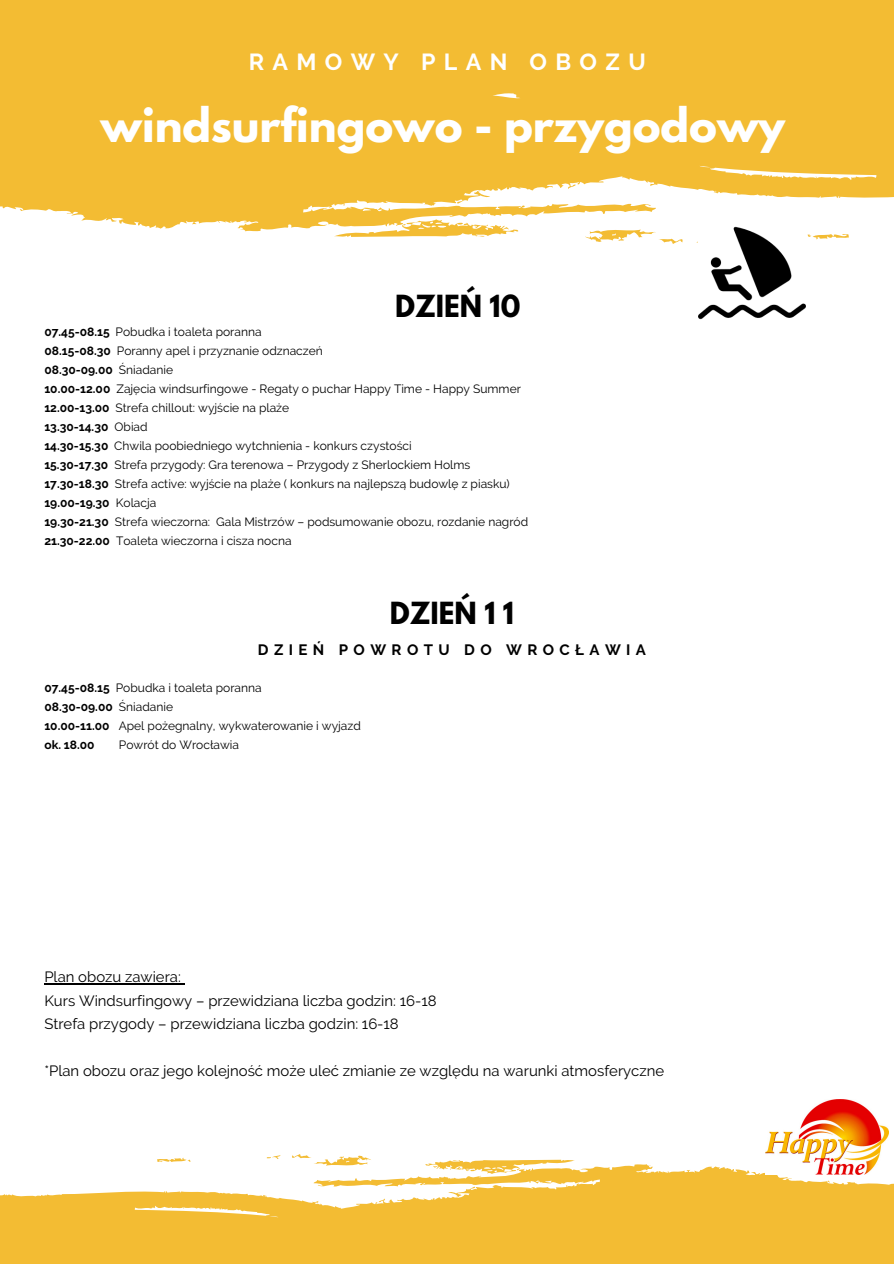
<style>
.page{position:relative;width:894px;height:1264px;background:#fff}
.page>*{position:absolute;margin:0;border:0;box-sizing:border-box;transform-origin:0 0}
.t1{font:700 42px "League Spartan";color:#fff}
.t2{font:700 27px "League Spartan";color:#000}
.t3{font:700 23.25px "Raleway";letter-spacing:.36em;color:#fff}
.t4{font:700 15px "Raleway";letter-spacing:.36em;color:#000}
.t5{font:14.85px "Raleway";color:#000}
.t6{font:12px "Raleway";color:#000}
.t7{font:700 12px "Raleway";color:#000}
.s1{font-weight:700}
.s2{font-weight:400}
</style>
<div class="page">
<svg style="left:0;top:0;width:893px;height:232px;fill:#f3bc33"></svg>
<svg style="left:334px;top:219px;width:184px;height:18px"></svg>
<svg style="left:807px;top:234px;width:41px;height:6px"></svg>
<svg style="left:585px;top:228px;width:97px;height:16px"></svg>
<svg style="left:0;top:1164px;width:893px;height:99px;fill:#f3bc33"></svg>
<svg style="left:425px;top:1159px;width:150px;height:14px"></svg>
<svg style="left:157px;top:1157px;width:33px;height:5px"></svg>
<svg style="left:266px;top:1155px;width:15px;height:4px"></svg>
<svg style="left:292px;top:1154px;width:79px;height:13px"></svg>
<img style="left:765px;top:1099px;width:122px;height:75px">
<hr style="left:44px;top:983px;width:137px;height:1px;background:#000">
<img style="left:698px;top:219px;width:107px;height:101px">
<p class="t3" style="left:248px;top:48px;width:398px">RAMOWY PLAN OBOZU</p>
<p class="t1" style="left:100px;top:104px;width:686px">windsurfingowo - przygodowy</p>
<p class="t2" style="left:395px;top:292px;width:127px">DZIEŃ 10</p>
<p class="t6" style="left:44px;top:325px;width:219px"><span class="s1">07.45-08.15</span> Pobudka i toaleta poranna</p>
<p class="t6" style="left:44px;top:344px;width:280px"><span class="s1">08.15-08.30</span> Poranny apel i przyznanie odznaczeń</p>
<p class="t7" style="left:44px;top:363px;width:130px">08.30-09.00 <span class="s2">Śniadanie</span></p>
<p class="t6" style="left:44px;top:382px;width:478px"><span class="s1">10.00-12.00</span> Zajęcia windsurfingowe - Regaty o puchar Happy Time - Happy Summer</p>
<p class="t6" style="left:44px;top:401px;width:246px"><span class="s1">12.00-13.00</span> Strefa chillout: wyjście na plaże</p>
<p class="t7" style="left:44px;top:420px;width:105px">13.30-14.30 <span class="s2">Obiad</span></p>
<p class="t6" style="left:44px;top:439px;width:369px"><span class="s1">14.30-15.30</span> Chwila poobiedniego wytchnienia - konkurs czystości</p>
<p class="t6" style="left:44px;top:458px;width:427px"><span class="s1">15.30-17.30</span> Strefa przygody: Gra terenowa – Przygody z Sherlockiem Holms</p>
<p class="t6" style="left:44px;top:477px;width:467px"><span class="s1">17.30-18.30</span> Strefa active: wyjście na plaże ( konkurs na najlepszą budowlę z piasku)</p>
<p class="t7" style="left:44px;top:496px;width:113px">19.00-19.30 <span class="s2">Kolacja</span></p>
<p class="t6" style="left:44px;top:515px;width:485px"><span class="s1">19.30-21.30</span> Strefa wieczorna: Gala Mistrzów – podsumowanie obozu, rozdanie nagród</p>
<p class="t6" style="left:44px;top:534px;width:249px"><span class="s1">21.30-22.00</span> Toaleta wieczorna i cisza nocna</p>
<p class="t2" style="left:390px;top:599px;width:126px">DZIEŃ 1 1</p>
<p class="t4" style="left:258px;top:640px;width:389px">DZIEŃ POWROTU DO WROCŁAWIA</p>
<p class="t6" style="left:44px;top:680px;width:219px"><span class="s1">07.45-08.15</span> Pobudka i toaleta poranna</p>
<p class="t7" style="left:44px;top:699px;width:130px">08.30-09.00 <span class="s2">Śniadanie</span></p>
<p class="t6" style="left:44px;top:719px;width:318px"><span class="s1">10.00-11.00</span> Apel pożegnalny, wykwaterowanie i wyjazd</p>
<p class="t7" style="left:44px;top:738px;width:52px">ok. 18.00</p>
<p class="t6" style="left:119px;top:738px;width:122px">Powrót do Wrocławia</p>
<p class="t5" style="left:44px;top:968px;width:138px">Plan obozu zawiera:</p>
<p class="t5" style="left:44px;top:991px;width:393px">Kurs Windsurfingowy – przewidziana liczba godzin: 16-18</p>
<p class="t5" style="left:44px;top:1015px;width:356px">Strefa przygody – przewidziana liczba godzin: 16-18</p>
<p class="t5" style="left:44px;top:1062px;width:621px">*Plan obozu oraz jego kolejność może uleć zmianie ze względu na warunki atmosferyczne</p>
</div>
